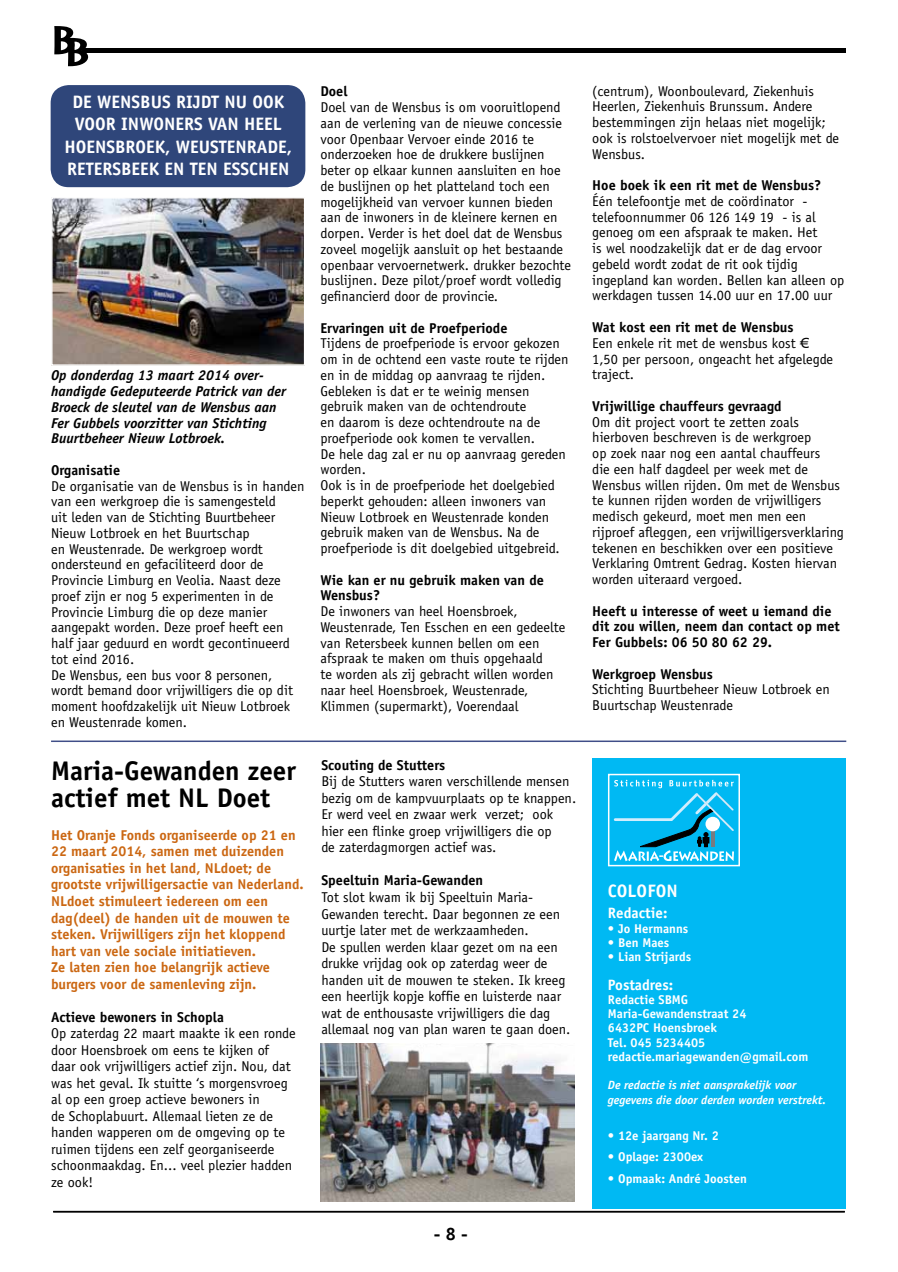
<style>
.page{position:relative;width:898px;height:1272px;background:#fff}
.page>*{position:absolute;margin:0;border:0;box-sizing:border-box;transform-origin:0 0}
.t1{font:700 27px/27px "Officina Sans";color:#000}
.t2{font:700 18px "Officina Sans";color:#fff}
.t3{font:700 18px "Officina Sans";color:#000}
.t4{font:700 15px "Officina Sans";color:#fff}
.t5{font:14.25px/15.8px "Officina Sans";color:#000}
.t6{font:700 14.25px/16.5px "Officina Sans";color:#cb6712}
.t7{font:700 14.25px/15.8px "Officina Sans";color:#000}
.t8{font:italic 700 14.25px/15.8px "Officina Sans";color:#000}
.t9{font:700 14.25px "Officina Sans";letter-spacing:-.02em;color:#000}
.t10{font:700 12.75px/14.2px "Officina Sans";color:#fff}
.t11{font:italic 700 12px/14.2px "Officina Sans";color:#fff}
</style>
<div class="page">
<img style="left:53px;top:199px;width:250px;height:165px">
<div style="left:51px;top:197px;width:254px;height:169px;border:1px solid #fff"></div>
<div style="left:51px;top:85px;width:254px;height:102px;background:#2f467a;border-radius:18px"></div>
<hr style="left:53px;top:1210px;width:791px;height:2px;background:#000">
<div style="left:592px;top:758px;width:254px;height:450px;background:#00b9f3"></div>
<svg style="left:613px;top:779px;width:121px;height:82px"></svg>
<div style="left:607px;top:773px;width:132px;height:93px;border:2px solid #fff"></div>
<svg style="left:54px;top:26px;width:34px;height:40px"></svg>
<hr style="left:81px;top:49px;width:764px;height:4px;background:#000">
<hr style="left:51px;top:740px;width:795px;height:2px;background:#404e88">
<img style="left:320px;top:1043px;width:254px;height:157px">
<p class="t2" style="left:73px;top:90px;width:157px">DE WENSBUS RIJDT NUOO</p>
<p class="t2" style="left:274px;top:90px;width:12px">K</p>
<p class="t2" style="left:75px;top:113px;width:208px">VOOR INWONERS VAN HEEL</p>
<p class="t2" style="left:64px;top:135px;width:229px">HOENSBROEK, WEUSTEN RADE,</p>
<p class="t2" style="left:67px;top:158px;width:224px">RETERSBEEK EN TEN ESSCHEN</p>
<p class="t8" style="left:51px;top:367px;width:236px">Op donderdag 13 maart 2014 over&shy;handigde Gedeputeerde Patrick van der Broeck de sleutel van de Wensbus aan Fer Gubbels voorzitter van Stichting Buurtbeheer Nieuw Lotbroek.</p>
<p class="t7" style="left:51px;top:462px;width:71px">Organisatie</p>
<p class="t5" style="left:51px;top:478px;width:255px">De organisatie van de Wensbus is in handen van een werkgroep die is samengesteld<br>uit leden van de Stichting Buurtbeheer Nieuw Lotbroek en het Buurtschap<br>en Weustenrade. De werkgroep wordt ondersteund en gefaciliteerd door de Provincie Limburg en Veolia. Naast deze proef zijn er nog 5 experimenten in de Provincie Limburg die op deze manier aangepakt worden. Deze proef heeft een half jaar geduurd en wordt gecontinueerd tot eind 2016.<br>De Wensbus, een bus voor 8 personen, wordt bemand door vrijwilligers die op dit moment hoofdzakelijk uit Nieuw Lotbroek en Weustenrade komen.</p>
<h1 class="t1" style="left:51px;top:757px;width:246px">Maria-Gewanden zeer actief met N L Doet</h1>
<p class="t6" style="left:51px;top:826px;width:254px">Het Oranje Fonds organiseerde op 21 en 22 maart 2014, samen met duizenden organisaties in het land, NLdoet; de grootste vrijwilligersactie van N ederland.<br>NLdoet stimuleert iedereen om een dag(deel) de handen uit de mouwen te steken. Vrijwilligers zijn het kloppend hart van vele sociale initiatieven.<br>Ze laten zien hoe belangrijk actieve burgers voor de samenleving zijn.</p>
<p class="t7" style="left:51px;top:1008px;width:174px">Actieve bewoners in Schopla</p>
<p class="t5" style="left:51px;top:1024px;width:246px;line-height:16.5px">Op zaterdag 22 maart maakte ik een ronde door Hoensbroek om eens te kijken of daar ook vrijwilligers actief zijn. Nou, dat was het geval. Ik stuitte ‘s morgensvroeg al op een groep actieve bewoners in<br>de Schoplabuurt. Allemaal lieten ze de handen wapperen om de omgeving op te ruimen tijdens een zelf georganiseerde schoonmaakdag. En... veel plezier hadden ze ook!</p>
<p class="t7" style="left:320px;top:83px;width:29px">Doel</p>
<p class="t5" style="left:320px;top:99px;width:252px">Doel van de Wensbus is om vooruitlopend aan de verlening van de nieuwe concessie voor Openbaar Vervoer einde 2016 te onderzoeken hoe de drukkere buslijnen beter op elkaar kunnen aansluiten en hoe de buslijnen op het platteland toch een mogelijkheid van vervoer kunnen bieden aan de inwoners in de kleinere kernen en dorpen. Verder is het doel dat de Wensbus zoveel mogelijk aansluit op het bestaande openbaar vervoernetwerk. drukker bezochte buslijnen. Deze pilot/proef wordt volledig gefinancierd door de provincie.</p>
<p class="t7" style="left:320px;top:320px;width:188px">Ervaringen uit de Proefperiode</p>
<p class="t5" style="left:320px;top:336px;width:249px">Tijdens de proefperiode is ervoor gekozen om in de ochtend een vaste route te rijden en in de middag op aanvraag te rijden.<br>Gebleken is dat er te weinig mensen gebruik maken van de ochtendroute<br>en daarom is deze ochtendroute na de proefperiode ook komen te vervallen.<br>De hele dag zal er nu op aanvraag gereden worden.<br>Ook is in de proefperiode het doelgebied beperkt gehouden: alleen inwoners van Nieuw Lotbroek en Weustenrade konden gebruik maken van de Wensbus. Na de proefperiode is dit doelgebied uitgebreid.</p>
<p class="t7" style="left:320px;top:572px;width:225px">Wie kan er nu gebruik maken van de<br>Wensbus?</p>
<p class="t5" style="left:320px;top:603px;width:246px">De inwoners van heel Hoensbroek, Weustenrade, Ten Esschen en een gedeelte van Retersbeek kunnen bellen om een afspraak te maken om thuis opgehaald<br>te worden als zij gebracht willen worden naar heel Hoensbroek, Weustenrade, Klimmen (supermarkt), Voerendaal</p>
<p class="t5" style="left:592px;top:83px;width:248px">(centrum), Woonboulevard, Ziekenhuis Heerlen, Ziekenhuis Brunssum. Andere bestemmingen zijn helaas niet mogelijk; ook is rolstoelvervoer niet mogelijk met de Wensbus.</p>
<p class="t7" style="left:592px;top:177px;width:230px">Hoe boek ik een rit met de Wensbus?</p>
<p class="t5" style="left:592px;top:193px;width:253px">Één telefoontje met de coördinator - telefoonnummer 06 126 149 19 - is al genoeg om een afspraak te maken. Het<br>is wel noodzakelijk dat er de dag ervoor gebeld wordt zodat de rit ook tijdig ingepland kan worden. Bellen kan alleen op werkdagen tussen 14.00 uur en 17.00 uur</p>
<p class="t7" style="left:592px;top:319px;width:203px">Wat kost een rit met de Wensbus</p>
<p class="t5" style="left:592px;top:335px;width:242px">Een enkele rit met de wensbus kost €<br>1,50 per persoon, ongeacht het afgelegde traject.</p>
<p class="t7" style="left:592px;top:398px;width:191px">Vrijwillige chauffeurs gevraagd</p>
<p class="t5" style="left:592px;top:414px;width:253px">Om dit project voort te zetten zoals hierboven beschreven is de werkgroep<br>op zoek naar nog een aantal chauffeurs<br>die een half dagdeel per week met de Wensbus willen rijden. Om met de Wensbus te kunnen rijden worden de vrijwilligers medisch gekeurd, moet men men een rijproef afleggen, een vrijwilligersverklaring tekenen en beschikken over een positieve Verklaring Omtrent Gedrag. Kosten hiervan worden uiteraard vergoed.</p>
<p class="t7" style="left:592px;top:602px;width:249px">Heeft u interesse of weet u iemand die dit zou willen, neem dan contact op met<br>Fer Gubbels: 06 50 80 62 29.</p>
<p class="t9" style="left:592px;top:665px;width:122px">Werkgroep Wensbus</p>
<p class="t5" style="left:592px;top:681px;width:239px">Stichting Buurtbeheer Nieuw Lotbroek en<br>Buurtschap Weustenrade</p>
<p class="t7" style="left:321px;top:757px;width:125px">Scouting de Stutters</p>
<p class="t5" style="left:321px;top:773px;width:256px;line-height:16.5px">Bij de Stutters waren verschillende mensen bezig om de kampvuurplaats op te knappen.<br>Er werd veel en zwaar werk verzet; ook hier een flinke groep vrijwilligers die op<br>de zaterdagmorgen actief was.</p>
<p class="t7" style="left:321px;top:872px;width:163px">Speeltuin Maria-Gewanden</p>
<p class="t5" style="left:321px;top:888px;width:250px;line-height:16.5px">Tot slot kwam ik bij Speeltuin Maria-Gewanden terecht. Daar begonnen ze een uurtje later met de werkzaamheden.<br>De spullen werden klaar gezet om na een drukke vrijdag ook op zaterdag weer de handen uit de mouwen te steken. Ik kreeg een heerlijk kopje koffie en luisterde naar wat de enthousaste vrijwilligers die dag allemaal nog van plan waren te gaan doen.</p>
<p class="t3" style="left:433px;top:1222px;width:35px">- 8 -</p>
<p class="t2" style="left:607px;top:879px;width:59px">Colofon</p>
<p class="t4" style="left:607px;top:903px;width:61px">Redactie:</p>
<p class="t10" style="left:607px;top:920px;width:82px">• Jo Hermanns</p>
<p class="t10" style="left:607px;top:935px;width:63px">• Ben Maes</p>
<p class="t10" style="left:607px;top:949px;width:85px">• Lian Strijards</p>
<p class="t4" style="left:607px;top:975px;width:67px">Postadres:</p>
<p class="t10" style="left:607px;top:992px;width:202px">Redactie SBMG<br>Maria-Gewandenstraat 24<br>6432PC Hoensbroek<br>Tel. 045 5234405 redactie.mariagewanden@gmail.com</p>
<p class="t11" style="left:607px;top:1078px;width:219px">De redactie is niet aansprakelijk voor gegevens die door derden worden verstrekt.</p>
<p class="t10" style="left:607px;top:1127px;width:112px">• 12e jaargang N r. 2</p>
<p class="t10" style="left:607px;top:1149px;width:97px">• Oplage: 2300ex</p>
<p class="t10" style="left:607px;top:1171px;width:140px">• Opmaak: André Joosten</p>
</div>
